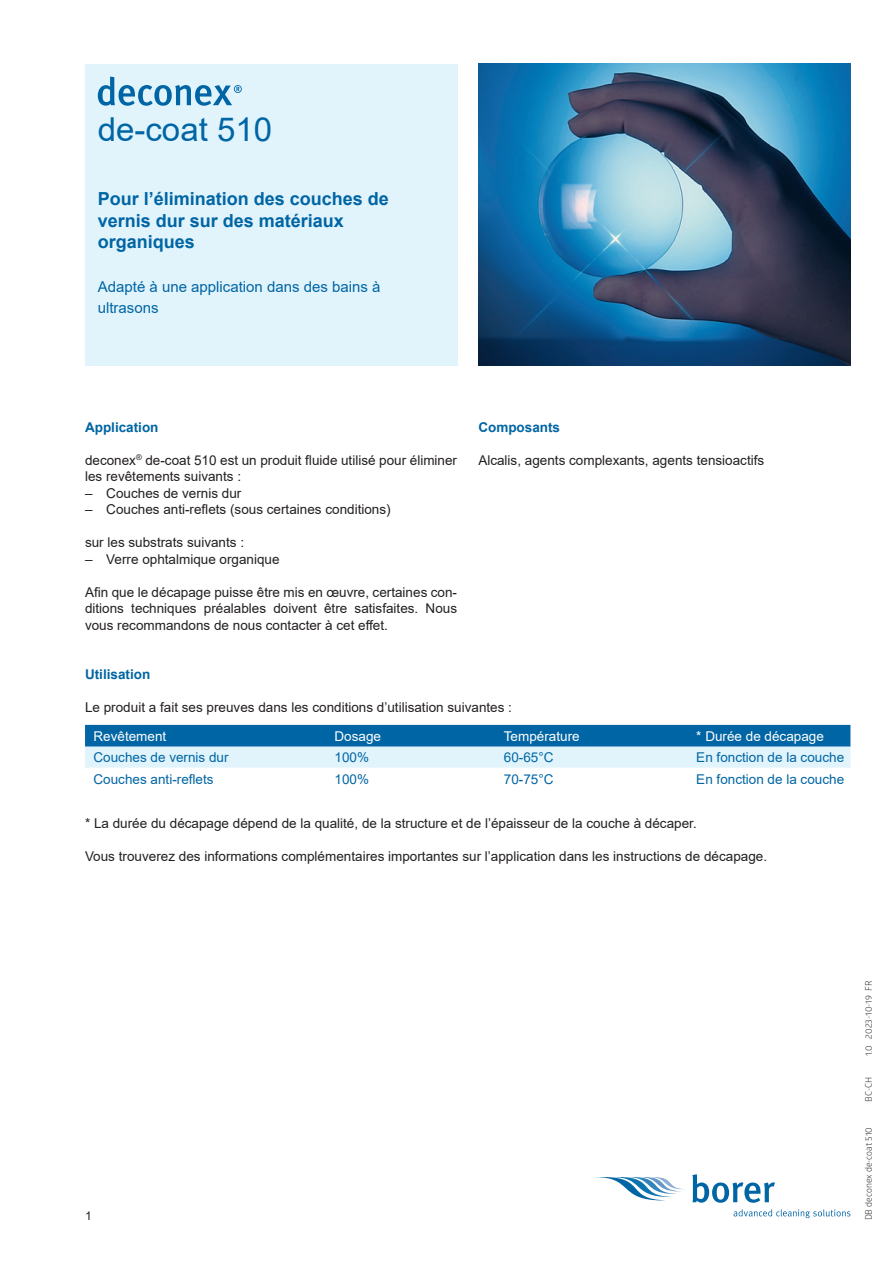
<style>
.page{position:relative;width:893px;height:1263px;background:#fff}
.page>*{position:absolute;margin:0;border:0;box-sizing:border-box;transform-origin:0 0}
.t1{font:33px "Arial";color:#0065a4}
.t2{font:700 18px/21.6px "Arial";color:#0065a4}
.t3{font:15px/21px "Arial";color:#0065a4}
.t4{font:13.5px/16.5px "Arial";color:#231f20}
.t5{font:13.5px "Arial";color:#0065a4}
.t6{font:13.5px "Arial";color:#fff}
.t7{font:700 13.5px "Arial";color:#0065a4}
.t8{font:12px "Arial";color:#231f20}
.t9{font:9px "Glober";color:#231f20}
</style>
<div class="page">
<div style="left:85px;top:64px;width:372px;height:302px;background:#e1f4fc"></div>
<svg style="left:98px;top:77px;width:144px;height:29px"></svg>
<svg style="left:595px;top:1177px;width:90px;height:23px"></svg>
<svg style="left:692px;top:1174px;width:83px;height:29px"></svg>
<svg style="left:734px;top:1209px;width:116px;height:9px"></svg>
<img style="left:478px;top:64px;width:372px;height:302px">
<svg style="left:85px;top:725px;width:765px;height:43px;background:#70accf"></svg>
<h1 class="t1" style="left:98px;top:107px;width:176px">de-coat 510</h1>
<h2 class="t2" style="left:98px;top:188px;width:293px">Pour l’élimination des couches de vernis dur sur des matériaux organiques</h2>
<p class="t3" style="left:98px;top:276px;width:284px">Adapté à une application dans des bains à ultrasons</p>
<p class="t7" style="left:85px;top:417px;width:75px">Application</p>
<p class="t4" style="left:85px;top:451px;width:374px">deconex<sup>®</sup> de-coat 510 est un produit fluide utilisé pour éliminer les revêtements suivants :</p>
<p class="t4" style="left:85px;top:484px;width:158px">– Couches de vernis dur</p>
<p class="t4" style="left:85px;top:501px;width:307px">– Couches anti-reflets (sous certaines conditions)</p>
<p class="t4" style="left:85px;top:534px;width:161px">sur les substrats suivants :</p>
<p class="t4" style="left:85px;top:550px;width:196px">– Verre ophtalmique organique</p>
<p class="t4" style="left:85px;top:583px;width:374px;text-align:justify">Afin que le décapage puisse être mis en œuvre, certaines con&shy;ditions techniques préalables doivent être satisfaites. Nous vous recommandons de nous contacter à cet effet.</p>
<p class="t7" style="left:478px;top:417px;width:83px">Composants</p>
<p class="t4" style="left:478px;top:451px;width:287px">Alcalis, agents complexants, agents tensioactifs</p>
<p class="t7" style="left:85px;top:665px;width:67px">Utilisation</p>
<p class="t4" style="left:85px;top:699px;width:428px">Le produit a fait ses preuves dans les conditions d’utilisation suivantes :</p>
<p class="t6" style="left:94px;top:727px;width:74px">Revêtement</p>
<p class="t6" style="left:334px;top:727px;width:48px">Dosage</p>
<p class="t6" style="left:504px;top:727px;width:77px">Température</p>
<p class="t6" style="left:696px;top:727px;width:129px">* Durée de décapage</p>
<p class="t5" style="left:94px;top:748px;width:137px">Couches de vernis dur</p>
<p class="t5" style="left:334px;top:748px;width:36px">100%</p>
<p class="t5" style="left:504px;top:748px;width:51px">60-65°C</p>
<p class="t5" style="left:696px;top:748px;width:149px">En fonction de la couche</p>
<p class="t5" style="left:94px;top:769px;width:122px">Couches anti-reflets</p>
<p class="t5" style="left:334px;top:769px;width:36px">100%</p>
<p class="t5" style="left:504px;top:769px;width:51px">70-75°C</p>
<p class="t5" style="left:696px;top:769px;width:149px">En fonction de la couche</p>
<p class="t4" style="left:85px;top:814px;width:613px">* La durée du décapage dépend de la qualité, de la structure et de l’épaisseur de la couche à décaper.</p>
<p class="t4" style="left:85px;top:847px;width:684px">Vous trouverez des informations complémentaires importantes sur l’application dans les instructions de décapage.</p>
<p class="t8" style="left:85px;top:1208px;width:8px">1</p>
<p class="t9" style="left:862px;top:1056px;width:77px;rotate:-90deg">1.0 2023-10-19 FR</p>
<p class="t9" style="left:862px;top:1101px;width:26px;rotate:-90deg">BC-CH</p>
<p class="t9" style="left:862px;top:1220px;width:95px;rotate:-90deg">DB deconex de-coat 510</p>
</div>
